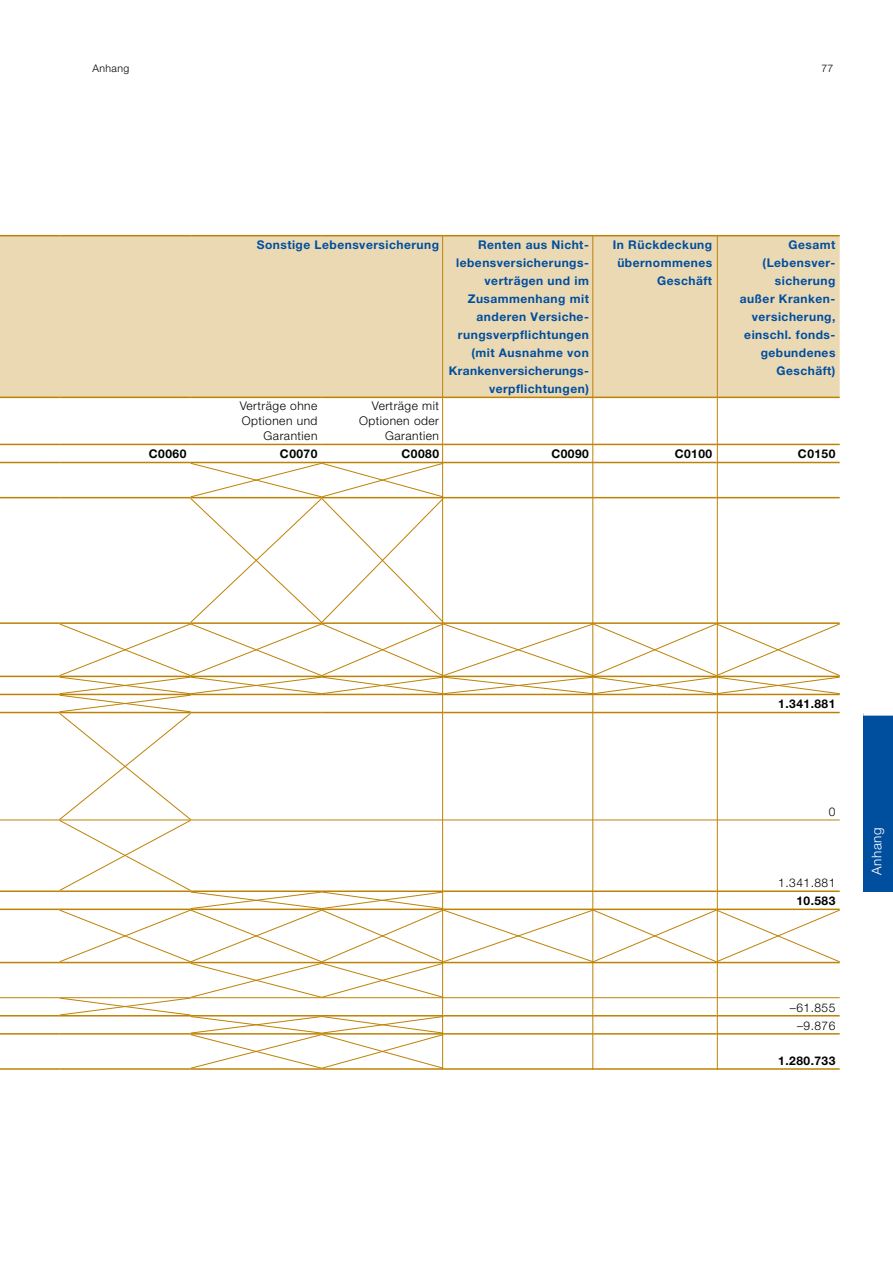
<style>
.page{position:relative;width:893px;height:1263px;background:#fff}
.page>*{position:absolute;margin:0;border:0;box-sizing:border-box;transform-origin:0 0}
.t1{font:300 13.5px "Helvetica Neue LT Pro";letter-spacing:.04em;color:#fff}
.t2{font:700 12px/18px "Helvetica Neue LT Pro";letter-spacing:.04em;color:#004e9e;text-align:right}
.t3{font:300 12px/15px "Helvetica Neue LT Pro";letter-spacing:.04em;color:#000;text-align:right}
.t4{font:700 12px "Helvetica Neue LT Pro";letter-spacing:.04em;color:#000}
.t5{font:300 10.5px "Helvetica Neue LT Pro";letter-spacing:.04em;color:#000}
</style>
<div class="page">
<div style="left:0;top:236px;width:840px;height:161px;background:#ebd9b4"></div>
<hr style="left:0;top:997px;width:60px;height:1px;background:#bd8205">
<hr style="left:0;top:235px;width:60px;height:1px;background:#bd8205">
<hr style="left:0;top:397px;width:60px;height:1px;background:#bd8205">
<hr style="left:0;top:444px;width:60px;height:1px;background:#bd8205">
<hr style="left:60px;top:444px;width:131px;height:1px;background:#bd8205">
<hr style="left:191px;top:444px;width:131px;height:1px;background:#bd8205">
<hr style="left:322px;top:444px;width:121px;height:1px;background:#bd8205">
<hr style="left:716px;top:444px;width:124px;height:1px;background:#bd8205">
<hr style="left:0;top:462px;width:60px;height:1px;background:#bd8205">
<hr style="left:60px;top:462px;width:131px;height:1px;background:#bd8205">
<hr style="left:191px;top:462px;width:131px;height:1px;background:#bd8205">
<hr style="left:322px;top:462px;width:121px;height:1px;background:#bd8205">
<hr style="left:443px;top:462px;width:150px;height:1px;background:#bd8205">
<hr style="left:593px;top:462px;width:123px;height:1px;background:#bd8205">
<hr style="left:716px;top:462px;width:124px;height:1px;background:#bd8205">
<hr style="left:0;top:497px;width:60px;height:1px;background:#bd8205">
<hr style="left:0;top:1033px;width:60px;height:1px;background:#bd8205">
<hr style="left:0;top:1068px;width:60px;height:2px;background:#bd8205">
<hr style="left:60px;top:1068px;width:131px;height:2px;background:#bd8205">
<hr style="left:191px;top:1068px;width:131px;height:2px;background:#bd8205">
<hr style="left:322px;top:1068px;width:121px;height:2px;background:#bd8205">
<hr style="left:443px;top:1068px;width:150px;height:2px;background:#bd8205">
<hr style="left:593px;top:1068px;width:123px;height:2px;background:#bd8205">
<hr style="left:716px;top:1068px;width:124px;height:2px;background:#bd8205">
<hr style="left:0;top:1015px;width:60px;height:1px;background:#bd8205">
<hr style="left:716px;top:235px;width:124px;height:1px;background:#bd8205">
<hr style="left:443px;top:397px;width:150px;height:1px;background:#bd8205">
<hr style="left:593px;top:397px;width:123px;height:1px;background:#bd8205">
<hr style="left:716px;top:397px;width:124px;height:1px;background:#bd8205">
<hr style="left:60px;top:235px;width:131px;height:1px;background:#bd8205">
<hr style="left:191px;top:235px;width:131px;height:1px;background:#bd8205">
<hr style="left:322px;top:235px;width:121px;height:1px;background:#bd8205">
<hr style="left:60px;top:397px;width:131px;height:1px;background:#bd8205">
<hr style="left:191px;top:397px;width:131px;height:1px;background:#bd8205">
<hr style="left:322px;top:397px;width:121px;height:1px;background:#bd8205">
<hr style="left:443px;top:235px;width:150px;height:1px;background:#bd8205">
<hr style="left:593px;top:235px;width:123px;height:1px;background:#bd8205">
<hr style="left:0;top:819px;width:60px;height:1px;background:#bd8205">
<hr style="left:443px;top:444px;width:150px;height:1px;background:#bd8205">
<hr style="left:593px;top:444px;width:123px;height:1px;background:#bd8205">
<hr style="left:0;top:622px;width:60px;height:2px;background:#bd8205">
<hr style="left:0;top:676px;width:60px;height:1px;background:#bd8205">
<hr style="left:0;top:694px;width:60px;height:1px;background:#bd8205">
<hr style="left:0;top:712px;width:60px;height:1px;background:#bd8205">
<hr style="left:0;top:890px;width:60px;height:2px;background:#bd8205">
<hr style="left:0;top:908px;width:60px;height:2px;background:#bd8205">
<hr style="left:0;top:962px;width:60px;height:1px;background:#bd8205">
<svg style="left:60px;top:463px;width:780px;height:605px"></svg>
<hr style="left:717px;top:235px;width:1px;height:835px;background:#bd8205">
<hr style="left:592px;top:235px;width:1px;height:835px;background:#bd8205">
<hr style="left:442px;top:235px;width:1px;height:835px;background:#bd8205">
<div style="left:863px;top:713px;width:30px;height:179px;background:#004e9e"></div>
<div style="left:863px;top:711px;width:30px;height:5px;background:#fff"></div>
<p class="t5" style="left:92px;top:62px;width:38px">Anhang</p>
<p class="t5" style="left:821px;top:62px;width:14px">77</p>
<p class="t2" style="left:257px;top:235px;width:184px">Sonstige Lebensversicherung</p>
<p class="t2" style="left:449px;top:235px;width:142px">Renten aus Nicht&shy;lebensversicherungs&shy;verträgen und im<br>Zusammenhang mit anderen Versiche&shy;rungsverpflichtungen (mit Ausnahme von<br>Krankenversicherungs&shy;verpflichtungen)</p>
<p class="t2" style="left:613px;top:235px;width:101px">In Rückdeckung übernommenes<br>Geschäft</p>
<p class="t2" style="left:740px;top:235px;width:97px">Gesamt (Lebensver&shy;sicherung außer Kranken&shy;versicherung, einschl. fonds&shy;gebundenes<br>Geschäft)</p>
<p class="t3" style="left:240px;top:398px;width:79px">Verträge ohne<br>Optionen und<br>Garantien</p>
<p class="t3" style="left:359px;top:398px;width:82px">Verträge mit<br>Optionen oder<br>Garantien</p>
<p class="t4" style="left:149px;top:446px;width:39px">C0060</p>
<p class="t4" style="left:280px;top:446px;width:39px">C0070</p>
<p class="t4" style="left:402px;top:446px;width:39px">C0080</p>
<p class="t4" style="left:551px;top:446px;width:39px">C0090</p>
<p class="t4" style="left:675px;top:446px;width:39px">C0100</p>
<p class="t4" style="left:798px;top:446px;width:39px">C0150</p>
<p class="t4" style="left:778px;top:696px;width:59px">1.341.881</p>
<p class="t3" style="left:829px;top:804px;width:8px">0</p>
<p class="t3" style="left:778px;top:875px;width:59px">1.341.881</p>
<p class="t4" style="left:796px;top:893px;width:41px">10.583</p>
<p class="t1" style="left:868px;top:875px;width:49px;rotate:-90deg">Anhang</p>
<p class="t3" style="left:790px;top:998px;width:47px;line-height:18px;text-align:center">–61.855 –9.876</p>
<p class="t4" style="left:778px;top:1053px;width:59px">1.280.733</p>
</div>
